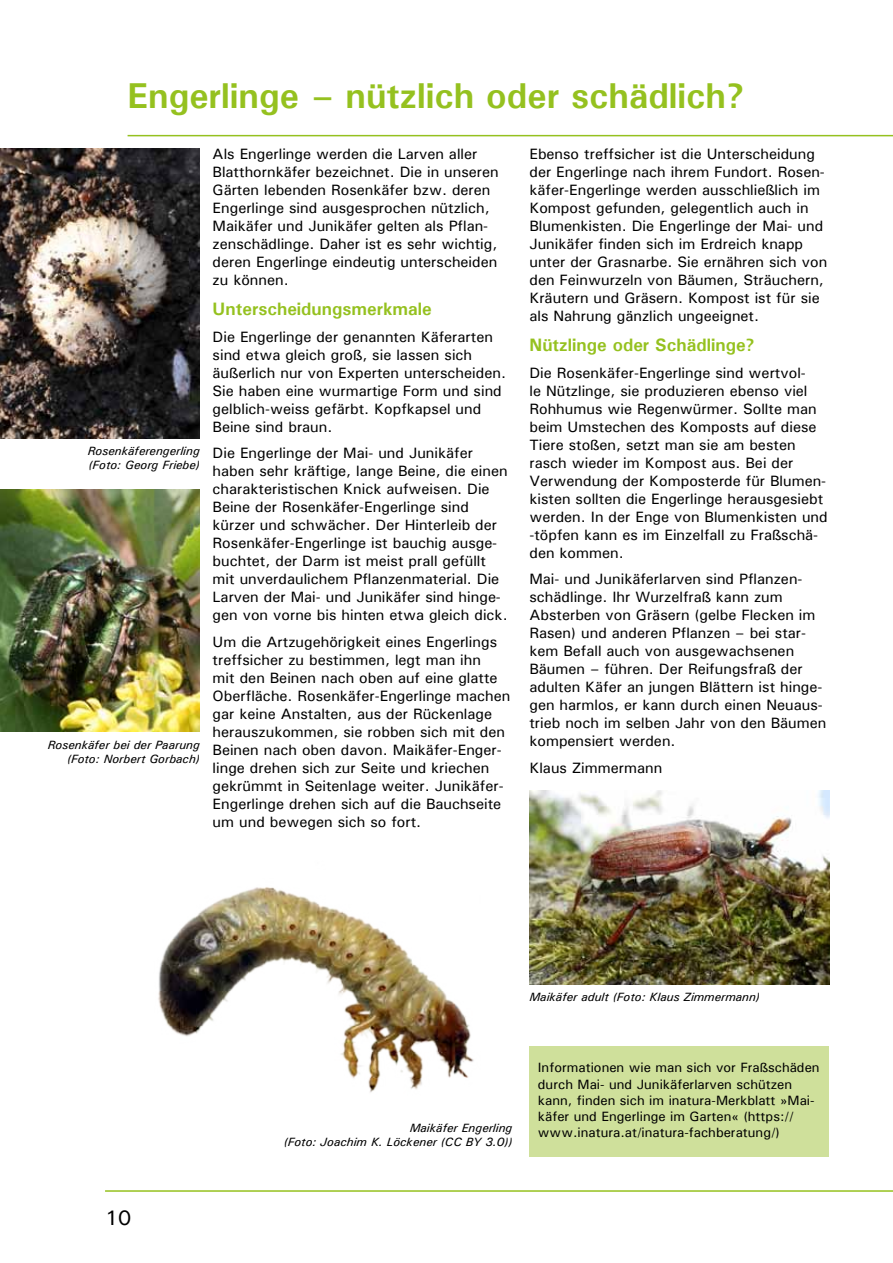
<style>
.page{position:relative;width:893px;height:1263px;background:#fff}
.page>*{position:absolute;margin:0;border:0;box-sizing:border-box;transform-origin:0 0}
.t1{font:700 36px "Univers";color:#95c11f}
.t2{font:500 21px "Univers";color:#000}
.t3{font:700 18px "Univers";color:#95c11f}
.t4{font:500 15px/18px "Univers";color:#000}
.t5{font:500 13.5px/16.2px "Univers";color:#000}
.t6{font:italic 500 12px/14.4px "Univers";color:#000;text-align:right}
</style>
<div class="page">
<hr style="left:128px;top:135px;width:765px;height:1px;background:#95c11f">
<hr style="left:105px;top:1190px;width:788px;height:2px;background:#95c11f">
<img style="left:158px;top:887px;width:316px;height:206px">
<img style="left:0;top:490px;width:200px;height:242px">
<img style="left:0;top:149px;width:200px;height:289px">
<img style="left:529px;top:791px;width:300px;height:193px">
<div style="left:529px;top:1046px;width:300px;height:111px;background:#cfe09b"></div>
<h1 class="t1" style="left:128px;top:73px;width:619px">Engerlinge – nützlich oder schädlich?</h1>
<p class="t6" style="left:88px;top:443px;width:114px;text-align:left">Rosenkäferengerling (Foto: Georg Friebe)</p>
<p class="t6" style="left:48px;top:737px;width:154px">Rosenkäfer bei der Paarung (Foto: Norbert Gorbach)</p>
<p class="t4" style="left:213px;top:145px;width:288px">Als Engerlinge werden die Larven aller Blatthornkäfer bezeichnet. Die in unseren Gärten lebenden Rosenkäfer bzw. deren Engerlinge sind ausgesprochen nützlich, Maikäfer und Junikäfer gelten als Pflan&shy;zenschädlinge. Daher ist es sehr wichtig, deren Engerlinge eindeutig unterscheiden zu können.</p>
<p class="t3" style="left:213px;top:298px;width:221px">Unterscheidungsmerkmale</p>
<p class="t4" style="left:213px;top:327px;width:295px">Die Engerlinge der genannten Käferarten sind etwa gleich groß, sie lassen sich äußerlich nur von Experten unterscheiden.<br>Sie haben eine wurmartige Form und sind gelblich-weiss gefärbt. Kopfkapsel und Beine sind braun.</p>
<p class="t4" style="left:213px;top:444px;width:297px">Die Engerlinge der Mai- und Junikäfer haben sehr kräftige, lange Beine, die einen charakteristischen Knick aufweisen. Die Beine der Rosenkäfer-Engerlinge sind kürzer und schwächer. Der Hinterleib der Rosenkäfer-Engerlinge ist bauchig ausge&shy;buchtet, der Darm ist meist prall gefüllt mit unverdaulichem Pflanzenmaterial. Die Larven der Mai- und Junikäfer sind hinge&shy;gen von vorne bis hinten etwa gleich dick.</p>
<p class="t4" style="left:213px;top:632px;width:299px">Um die Artzugehörigkeit eines Engerlings treffsicher zu bestimmen, legt man ihn<br>mit den Beinen nach oben auf eine glatte Oberfläche. Rosenkäfer-Engerlinge machen gar keine Anstalten, aus der Rückenlage herauszukommen, sie robben sich mit den Beinen nach oben davon. Maikäfer-Enger&shy;linge drehen sich zur Seite und kriechen gekrümmt in Seitenlage weiter. Junikäfer-Engerlinge drehen sich auf die Bauchseite um und bewegen sich so fort.</p>
<p class="t4" style="left:529px;top:145px;width:299px">Ebenso treffsicher ist die Unterscheidung der Engerlinge nach ihrem Fundort. Rosen&shy;käfer-Engerlinge werden ausschließlich im Kompost gefunden, gelegentlich auch in Blumenkisten. Die Engerlinge der Mai- und Junikäfer finden sich im Erdreich knapp unter der Grasnarbe. Sie ernähren sich von den Feinwurzeln von Bäumen, Sträuchern, Kräutern und Gräsern. Kompost ist für sie als Nahrung gänzlich ungeeignet.</p>
<p class="t3" style="left:529px;top:334px;width:227px">Nützlinge oder Schädlinge?</p>
<p class="t4" style="left:529px;top:363px;width:300px">Die Rosenkäfer-Engerlinge sind wertvol-<br>le Nützlinge, sie produzieren ebenso viel Rohhumus wie Regenwürmer. Sollte man beim Umstechen des Komposts auf diese Tiere stoßen, setzt man sie am besten rasch wieder im Kompost aus. Bei der Verwendung der Komposterde für Blumen&shy;kisten sollten die Engerlinge herausgesiebt werden. In der Enge von Blumenkisten und -töpfen kann es im Einzelfall zu Fraßschä&shy;den kommen.</p>
<p class="t4" style="left:529px;top:570px;width:298px">Mai- und Junikäferlarven sind Pflanzen&shy;schädlinge. Ihr Wurzelfraß kann zum Absterben von Gräsern (gelbe Flecken im Rasen) und anderen Pflanzen – bei star&shy;kem Befall auch von ausgewachsenen Bäumen – führen. Der Reifungsfraß der adulten Käfer an jungen Blättern ist hinge&shy;gen harmlos, er kann durch einen Neuaus&shy;trieb noch im selben Jahr von den Bäumen kompensiert werden.</p>
<p class="t4" style="left:529px;top:758px;width:134px">Klaus Zimmermann</p>
<h2 class="t2" style="left:105px;top:1204px;width:28px">10</h2>
<p class="t6" style="left:529px;top:989px;width:232px">Maikäfer adult (Foto: Klaus Zimmermann)</p>
<p class="t6" style="left:284px;top:1120px;width:230px">Maikäfer Engerling<br>(Foto: Joachim K. Löckener (CC BY 3.0))</p>
<p class="t5" style="left:538px;top:1059px;width:283px">Informationen wie man sich vor Fraßschäden durch Mai- und Junikäferlarven schützen kann, finden sich im inatura-Merkblatt »Mai&shy;käfer und Engerlinge im Garten« (https:// www.inatura.at/inatura-fachberatung/)</p>
</div>
